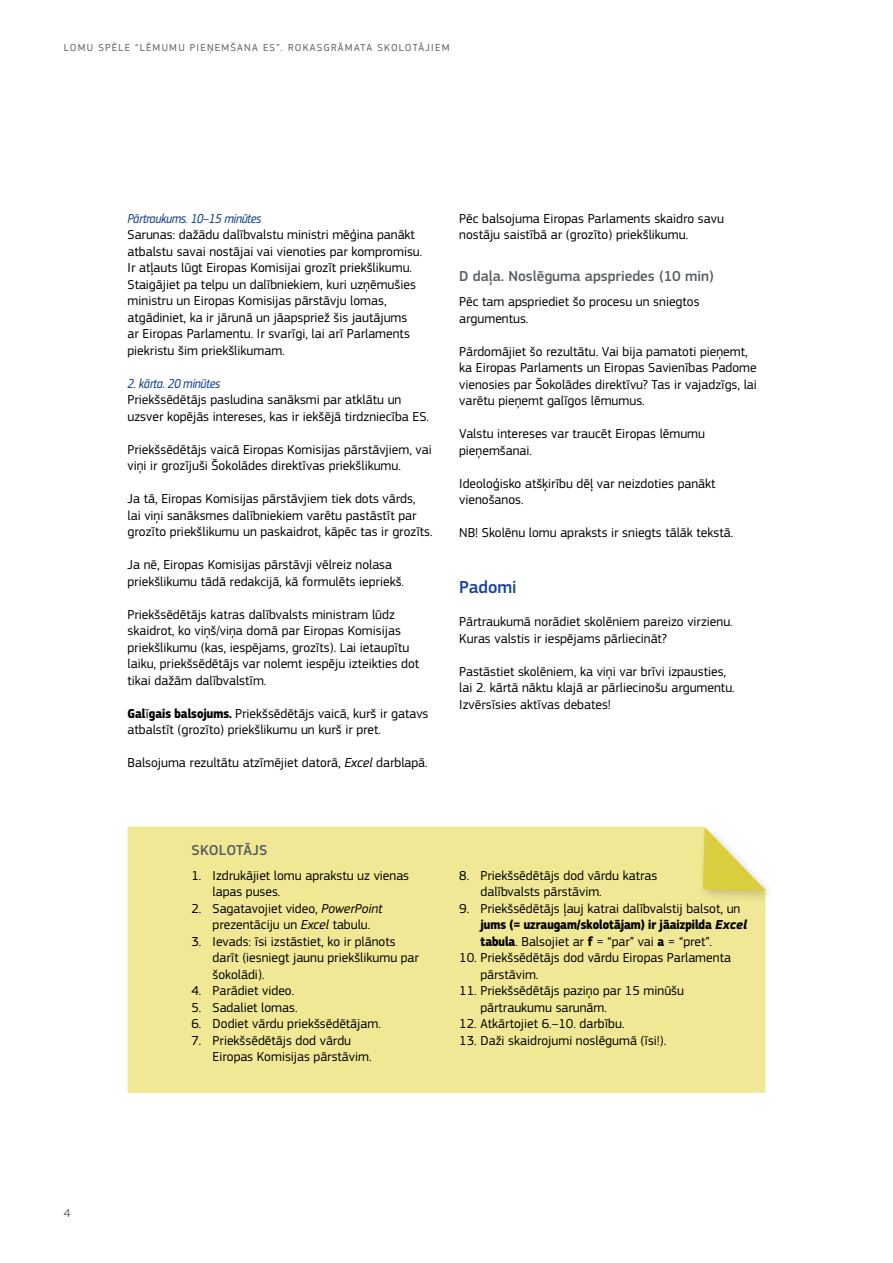
<style>
.page{position:relative;width:893px;height:1263px;background:#fff}
.page>*{position:absolute;margin:0;border:0;box-sizing:border-box;transform-origin:0 0}
.title_2{font:500 18px "EC Square Sans Pro";color:#164194}
.title_3{font:500 15px "EC Square Sans Pro";color:#575e62}
.title_3_box{font:500 15px "EC Square Sans Pro";letter-spacing:.01em;color:#575e62}
.text{font:13.5px/16.5px "EC Square Sans Pro";color:#000}
.title_6{font:italic 13.5px "EC Square Sans Cond Pro";letter-spacing:-.01em;color:#164194}
.t1{font:12px "EC Square Sans Pro";color:#575e62}
.t2{font:10.5px "EC Square Sans Pro";letter-spacing:.12em;color:#575e62}
.s1{font-family:"EC Square Sans Cond Pro";font-weight:700}
.s2{font-style:italic}
.s3{font-weight:700;font-style:italic}
</style>
<div class="page">
<div style="left:128px;top:826px;width:637px;height:267px;background:#f0e894"></div>
<div style="left:698px;top:823px;width:79px;height:81px;background:#000;opacity:.3"></div>
<svg style="left:703px;top:826px;width:62px;height:65px"></svg>
<p class="t2" style="left:64px;top:41px;width:387px">Lomu spēle “Lēmumu pieņemšana ES”. Rokasgrāmata skolotājiem</p>
<p class="title_6" style="left:128px;top:211px;width:135px">Pārtraukums. 10–15 minūtes</p>
<p class="text" style="left:128px;top:227px;width:296px">Sarunas: dažādu dalībvalstu ministri mēģina panākt atbalstu savai nostājai vai vienoties par kompromisu.<br>I r atļauts lūgt Eiropas Komisijai grozīt priekšlikumu.<br>Staigājiet pa telpu un dalībniekiem, kuri uzņēmušies ministru un Eiropas Komisijas pārstāvju lomas, atgādiniet, ka ir jārunā un jāapspriež šis jautājums<br>ar Eiropas Parlamentu. I r svarīgi, lai arī Parlaments piekristu šim priekšlikumam.</p>
<p class="title_6" style="left:128px;top:376px;width:94px">2. kārta. 20 minūtes</p>
<p class="text" style="left:128px;top:392px;width:303px">Priekšsēdētājs pasludina sanāksmi par atklātu un uzsver kopējās intereses, kas ir iekšējā tirdzniecība ES.</p>
<p class="text" style="left:128px;top:441px;width:306px">Priekšsēdētājs vaicā Eiropas Komisijas pārstāvjiem, vai viņi ir grozījuši Šokolādes direktīvas priekšlikumu.</p>
<p class="text" style="left:128px;top:491px;width:307px">Ja tā, Eiropas Komisijas pārstāvjiem tiek dots vārds,<br>lai viņi sanāksmes dalībniekiem varētu pastāstīt par grozīto priekšlikumu un paskaidrot, kāpēc tas ir grozīts.</p>
<p class="text" style="left:128px;top:557px;width:278px">Ja nē, Eiropas Komisijas pārstāvji vēlreiz nolasa priekšlikumu tādā redakcijā, kā formulēts iepriekš.</p>
<p class="text" style="left:128px;top:606px;width:293px">Priekšsēdētājs katras dalībvalsts ministram lūdz skaidrot, ko viņš/viņa domā par Eiropas Komisijas priekšlikumu (kas, iespējams, grozīts). Lai ietaupītu laiku, priekšsēdētājs var nolemt iespēju izteikties dot tikai dažām dalībvalstīm.</p>
<p class="text" style="left:128px;top:705px;width:302px"><span class="s1">Gal</span>ī<span class="s1">gais balsojums.</span> Priekšsēdētājs vaicā, kurš ir gatavs atbalstīt (grozīto) priekšlikumu un kurš ir pret.</p>
<p class="text" style="left:128px;top:755px;width:302px">Balsojuma rezultātu atzīmējiet datorā, <span class="s2">Excel</span> darblapā.</p>
<p class="text" style="left:459px;top:210px;width:266px">Pēc balsojuma Eiropas Parlaments skaidro savu nostāju saistībā ar (grozīto) priekšlikumu.</p>
<p class="title_3" style="left:459px;top:268px;width:256px">D daļa. Noslēguma apspriedes (10 min)</p>
<p class="text" style="left:459px;top:294px;width:242px">Pēc tam apspriediet šo procesu un sniegtos argumentus.</p>
<p class="text" style="left:459px;top:343px;width:299px">Pārdomājiet šo rezultātu. Vai bija pamatoti pieņemt, ka Eiropas Parlaments un Eiropas Savienības Padome vienosies par Šokolādes direktīvu? Tas ir vajadzīgs, lai varētu pieņemt galīgos lēmumus.</p>
<p class="text" style="left:459px;top:426px;width:247px">Valstu intereses var traucēt Eiropas lēmumu pieņemšanai.</p>
<p class="text" style="left:459px;top:475px;width:258px">I deoloģisko atšķirību dēļ var neizdoties panākt vienošanos.</p>
<p class="text" style="left:459px;top:525px;width:275px">NB! Skolēnu lomu apraksts ir sniegts tālāk tekstā.</p>
<h2 class="title_2" style="left:459px;top:576px;width:59px">Padomi</h2>
<p class="text" style="left:459px;top:614px;width:275px">Pārtraukumā norādiet skolēniem pareizo virzienu.<br>Kuras valstis ir iespējams pārliecināt?</p>
<p class="text" style="left:459px;top:663px;width:277px">Pastāstiet skolēniem, ka viņi var brīvi izpausties, lai 2. kārtā nāktu klajā ar pārliecinošu argumentu.<br>I zvērsīsies aktīvas debates!</p>
<p class="title_3_box" style="left:191px;top:841px;width:78px">SKOLOTĀJS</p>
<p class="text" style="left:213px;top:867px;width:198px;text-indent:-21px">1. I zdrukājiet lomu aprakstu uz vienas lapas puses.</p>
<p class="text" style="left:213px;top:900px;width:171px;text-indent:-21px">2. Sagatavojiet video, <span class="s2">PowerPoint </span>prezentāciju un <span class="s2">Excel</span> tabulu.</p>
<p class="text" style="left:213px;top:933px;width:208px;text-indent:-21px">3. I evads: īsi izstāstiet, ko ir plānots darīt (iesniegt jaunu priekšlikumu par šokolādi).</p>
<p class="text" style="left:191px;top:983px;width:104px">4. Parādiet video.</p>
<p class="text" style="left:191px;top:999px;width:108px">5. Sadaliet lomas.</p>
<p class="text" style="left:191px;top:1016px;width:191px">6. Dodiet vārdu priekšsēdētājam.</p>
<p class="text" style="left:213px;top:1032px;width:160px;text-indent:-21px">7. Priekšsēdētājs dod vārdu<br>Eiropas Komisijas pārstāvim.</p>
<p class="text" style="left:480px;top:867px;width:178px;text-indent:-21px">8. Priekšsēdētājs dod vārdu katras dalībvalsts pārstāvim.</p>
<p class="text" style="left:480px;top:900px;width:268px;text-indent:-21px">9. Priekšsēdētājs ļauj katrai dalībvalstij balsot, un <span class="s1">jums (= uzraugam/skolotājam) ir jāaizpilda</span> <span class="s3">Excel </span><span class="s1">tabula</span>. Balsojiet ar <span class="s1">f</span> = “par” vai <span class="s1">a</span> = “pret”.</p>
<p class="text" style="left:480px;top:950px;width:252px;text-indent:-21px">10. Priekšsēdētājs dod vārdu Eiropas Parlamenta pārstāvim.</p>
<p class="text" style="left:480px;top:983px;width:205px;text-indent:-21px">11. Priekšsēdētājs paziņo par 15 minūšu pārtraukumu sarunām.</p>
<p class="text" style="left:459px;top:1016px;width:167px">12. Atkārtojiet 6.–10. darbību.</p>
<p class="text" style="left:459px;top:1032px;width:209px">13. Daži skaidrojumi noslēgumā (īsi!).</p>
<p class="t1" style="left:64px;top:1206px;width:8px">4</p>
</div>
